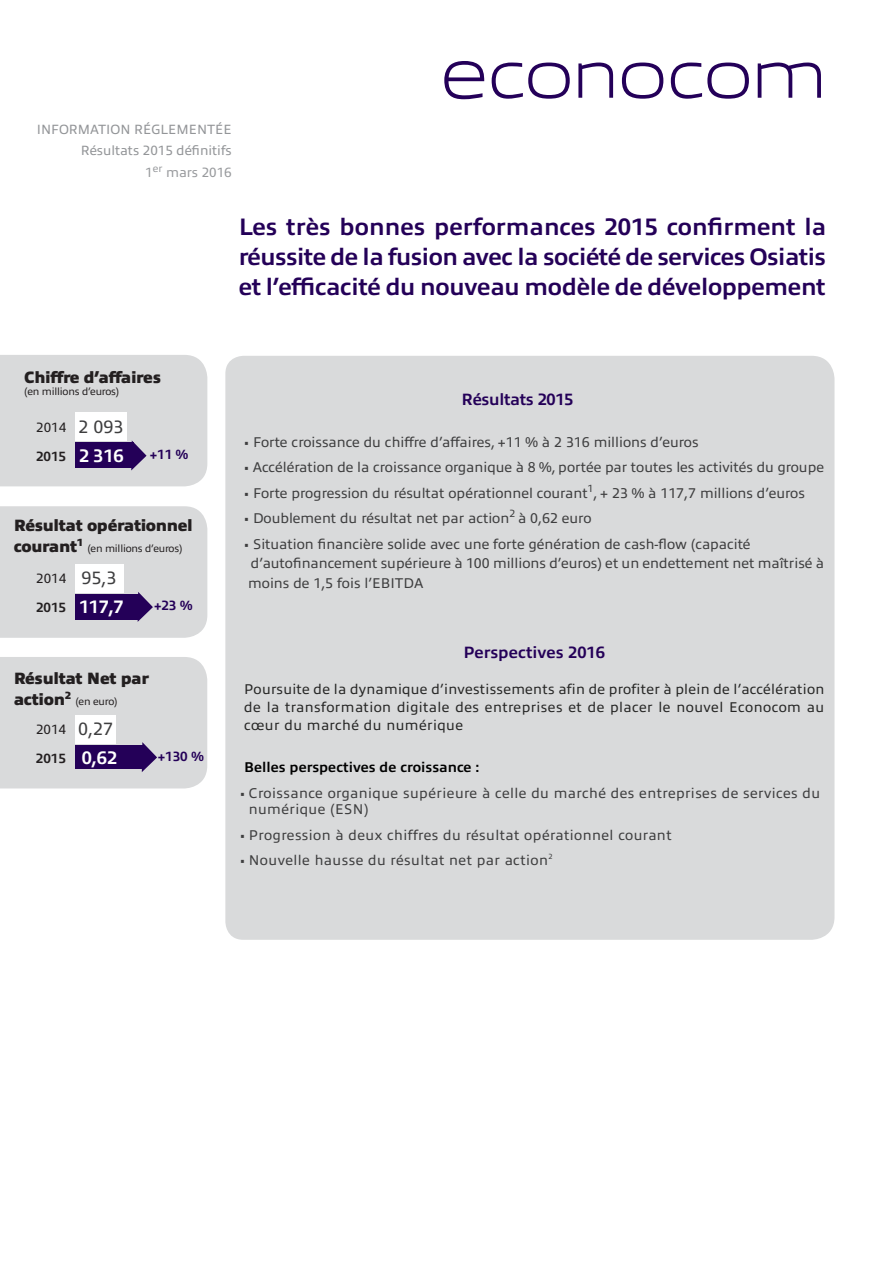
<style>
.page{position:relative;width:893px;height:1263px;background:#fff}
.page>*{position:absolute;margin:0;border:0;box-sizing:border-box;transform-origin:0 0}
.t1{font:700 24px/30px "Allumi Ptf";letter-spacing:-.015em;color:#240058;text-align:justify}
.t2{font:700 18.15px "Allumi Ptf";color:#fff}
.t3{font:18px "Allumi Ptf";color:#3e3e3f}
.t4{font:900 16.5px "Allumi Ptf";letter-spacing:-.02em;color:#231f20}
.t5{font:700 16.5px "Allumi Ptf";color:#240058}
.t6{font:700 16.5px "Allumi Ptf";letter-spacing:-.02em;color:#240058}
.t7{font:14.25px "Allumi Ptf";color:#3e3e3f}
.t8{font:14.25px "Allumi Ptf";letter-spacing:.03em;color:#3e3e3f}
.t9{font:14.25px/18px "Allumi Ptf";letter-spacing:.03em;color:#272726;text-align:justify}
.t10{font:700 14.25px "Allumi Ptf";color:#000}
.t11{font:13.5px "Allumi Ptf";color:#939598}
.t12{font:700 13.5px "Allumi Ptf";color:#240058}
.t13{font:13.5px "Allumi Ptf";color:#231f20}
.t14{font:700 13.5px "Allumi Ptf";color:#231f20}
.t15{font:13.5px "Allumi Ptf";color:#989a9d}
.t16{font:10.5px "Allumi Ptf";letter-spacing:-.02em;color:#231f20}
</style>
<div class="page">
<div style="left:225px;top:356px;width:609px;height:584px;background:#d9dadb"></div>
<svg style="left:444px;top:61px;width:377px;height:38px"></svg>
<svg style="left:0;top:355px;width:207px;height:131px;background:#cdccd2"></svg>
<div style="left:75px;top:412px;width:52px;height:29px;background:#fff"></div>
<svg style="left:0;top:506px;width:207px;height:132px;background:#cccbd2"></svg>
<div style="left:75px;top:564px;width:49px;height:29px;background:#fff"></div>
<svg style="left:0;top:657px;width:207px;height:131px;background:#ceccd3"></svg>
<p class="t11" style="left:37px;top:120px;width:196px">INFORMATION RÉGLEMENTÉE</p>
<p class="t11" style="left:81px;top:141px;width:152px">Résultats 2015 définitifs</p>
<p class="t15" style="left:145px;top:162px;width:88px">1<sup>er</sup> mars 2016</p>
<p class="t1" style="left:239px;top:210px;width:589px">Les très bonnes performances 2015 confirment la réussite de la fusion avec la société de services Osiatis et l’efficacité du nouveau modèle de développement</p>
<p class="t4" style="left:24px;top:365px;width:138px">Chiffre d’affaires</p>
<p class="t16" style="left:24px;top:384px;width:97px">(en millions d’euros)</p>
<p class="t13" style="left:36px;top:417px;width:31px">2014</p>
<p class="t3" style="left:78px;top:414px;width:46px">2 093</p>
<p class="t14" style="left:36px;top:446px;width:31px">2015</p>
<p class="t2" style="left:79px;top:442px;width:46px">2 316</p>
<p class="t12" style="left:150px;top:444px;width:40px">+11 %</p>
<p class="t4" style="left:14px;top:513px;width:181px">Résultat opérationnel</p>
<p class="t4" style="left:14px;top:534px;width:71px">courant<sup>1</sup></p>
<p class="t16" style="left:87px;top:541px;width:97px">(en millions d’euros)</p>
<p class="t13" style="left:36px;top:569px;width:31px">2014</p>
<p class="t3" style="left:82px;top:565px;width:36px">95,3</p>
<p class="t14" style="left:36px;top:598px;width:31px">2015</p>
<p class="t2" style="left:79px;top:593px;width:46px">117,7</p>
<p class="t12" style="left:154px;top:596px;width:40px">+23 %</p>
<p class="t4" style="left:14px;top:666px;width:137px">Résultat Net par</p>
<p class="t4" style="left:14px;top:687px;width:59px">action<sup>2</sup></p>
<p class="t16" style="left:75px;top:694px;width:44px">(en euro)</p>
<p class="t13" style="left:36px;top:719px;width:31px">2014</p>
<p class="t3" style="left:78px;top:716px;width:36px">0,27</p>
<p class="t14" style="left:36px;top:748px;width:31px">2015</p>
<p class="t12" style="left:158px;top:746px;width:48px">+130 %</p>
<p class="t2" style="left:82px;top:744px;width:37px">0,62</p>
<p class="t6" style="left:462px;top:387px;width:113px">Résultats 2015</p>
<p class="t7" style="left:244px;top:431px;width:456px">• Forte croissance du chiffre d’affaires, +11 % à 2 316 millions d’euros</p>
<p class="t7" style="left:244px;top:457px;width:581px">• Accélération de la croissance organique à 8 %, portée par toutes les activités du groupe</p>
<p class="t7" style="left:244px;top:482px;width:562px">• Forte progression du résultat opérationnel courant<sup>1</sup>, + 23 % à 117,7 millions d’euros</p>
<p class="t7" style="left:244px;top:508px;width:349px">• Doublement du résultat net par action<sup>2</sup> à 0,62 euro</p>
<p class="t7" style="left:244px;top:533px;width:508px">• Situation financière solide avec une forte génération de cash-flow (capacité</p>
<p class="t7" style="left:251px;top:553px;width:575px">d’autofinancement supérieure à 100 millions d’euros) et un endettement net maîtrisé à</p>
<p class="t7" style="left:248px;top:572px;width:177px">moins de 1,5 fois l’EBITDA</p>
<p class="t5" style="left:463px;top:640px;width:143px">Perspectives 2016</p>
<p class="t9" style="left:244px;top:679px;width:582px">Poursuite de la dynamique d’investissements afin de profiter à plein de l’accélération de la transformation digitale des entreprises et de placer le nouvel Econocom au cœur du marché du numérique</p>
<p class="t10" style="left:244px;top:757px;width:237px">Belles perspectives de croissance :</p>
<p class="t8" style="left:240px;top:782px;width:582px">• Croissance organique supérieure à celle du marché des entreprises de services du</p>
<p class="t8" style="left:249px;top:799px;width:121px">numérique (ESN)</p>
<p class="t8" style="left:240px;top:824px;width:433px">• Progression à deux chiffres du résultat opérationnel courant</p>
<p class="t8" style="left:240px;top:850px;width:314px">• Nouvelle hausse du résultat net par action<sup>2</sup></p>
</div>
